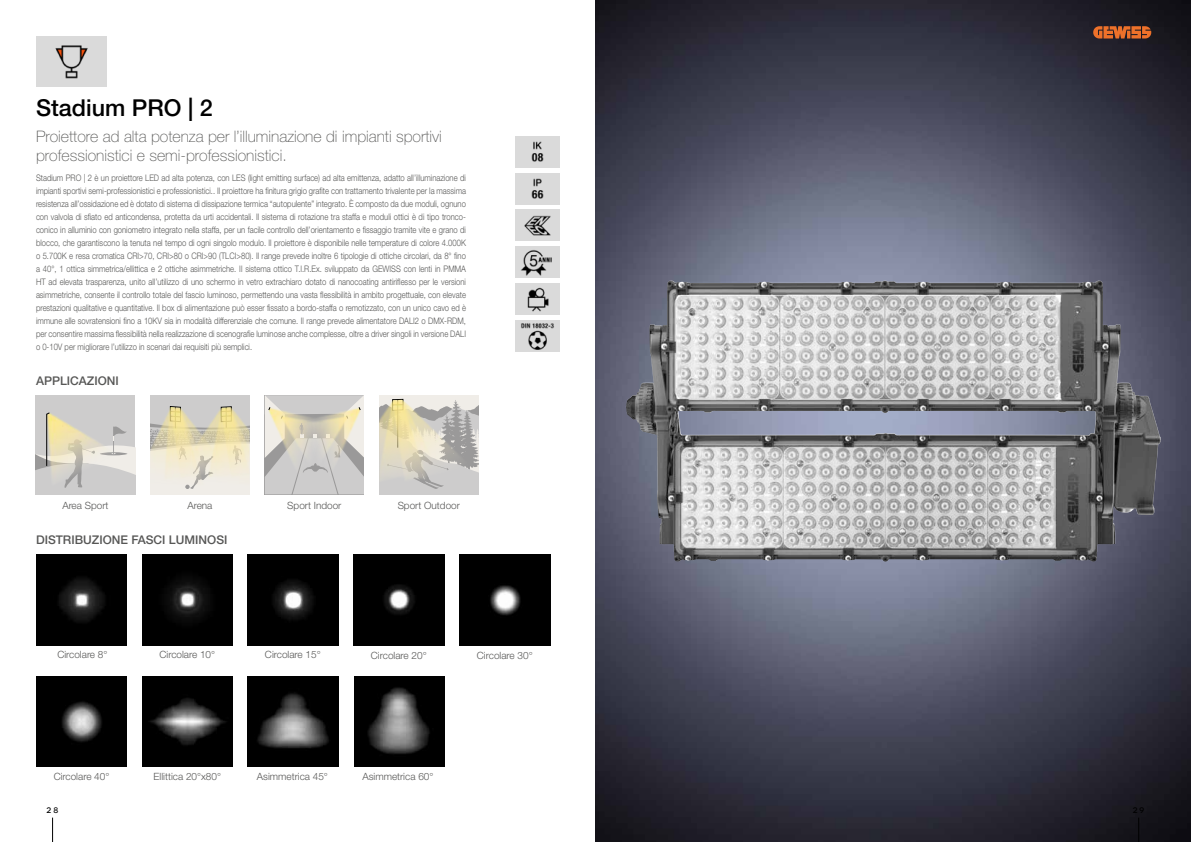
<style>
.page{position:relative;width:1191px;height:842px;background:#fff}
.page>*{position:absolute;margin:0;border:0;box-sizing:border-box;transform-origin:0 0}
.t1{font:500 23.3px "Helvetica Neue LT Std";color:#000}
.t2{font:100 15.8px/18.7px "Helvetica Neue LT Std";color:#575756}
.t3{font:500 12px "Helvetica Neue LT Std";color:#575756}
.t4{font:300 10px "Helvetica Neue LT Std";color:#575756}
.t5{font:300 9px/13px "Helvetica Neue LT Std";color:#575756;text-align:justify;scale:.85 1}
.t6{font:500 8px "Novecentowide";color:#000}
</style>
<div class="page">
<img style="left:36px;top:36px;width:71px;height:50px">
<div style="left:150px;top:395px;width:99px;height:57px;background:#cdcccc"></div>
<svg style="left:150px;top:406px;width:82px;height:88px;background:#e3dcc3"></svg>
<img style="left:190px;top:407px;width:59px;height:87px">
<div style="left:36px;top:395px;width:99px;height:99px;background:#cdcccc"></div>
<svg style="left:36px;top:412px;width:100px;height:82px"></svg>
<img style="left:247px;top:676px;width:91px;height:90px">
<img style="left:36px;top:554px;width:91px;height:91px">
<img style="left:142px;top:554px;width:91px;height:91px">
<img style="left:248px;top:554px;width:90px;height:91px">
<img style="left:354px;top:676px;width:90px;height:90px">
<img style="left:354px;top:554px;width:90px;height:91px">
<img style="left:36px;top:676px;width:91px;height:90px">
<img style="left:142px;top:676px;width:91px;height:90px">
<img style="left:459px;top:554px;width:91px;height:91px">
<svg style="left:265px;top:395px;width:99px;height:99px;background:#d0cdc4"></svg>
<div style="left:379px;top:395px;width:99px;height:99px;background:#f0ede8"></div>
<img style="left:475px;top:406px;width:3px;height:88px">
<img style="left:379px;top:400px;width:96px;height:94px">
<img style="left:515px;top:210px;width:44px;height:31px">
<img style="left:515px;top:173px;width:44px;height:31px">
<img style="left:515px;top:247px;width:44px;height:31px">
<img style="left:515px;top:283px;width:44px;height:32px">
<img style="left:515px;top:136px;width:44px;height:31px">
<img style="left:515px;top:320px;width:44px;height:32px">
<img style="left:595px;top:0;width:596px;height:842px">
<img style="left:626px;top:280px;width:256px;height:282px">
<svg style="left:1138px;top:818px;width:1px;height:24px"></svg>
<svg style="left:52px;top:818px;width:1px;height:24px"></svg>
<svg style="left:1093px;top:26px;width:58px;height:13px"></svg>
<h1 class="t1" style="left:36px;top:94px;width:178px">Stadium PRO | 2</h1>
<h2 class="t2" style="left:36px;top:127px;width:407px">Proiettore ad alta potenza per l’illuminazione di impianti sportivi professionistici e semi-professionistici.</h2>
<p class="t5" style="left:36px;top:172px;width:507px">Stadium PRO | 2 è un proiettore LED ad alta potenza, con LES (light emitting surface) ad alta emittenza, adatto all’illuminazione di impianti sportivi semi-professionistici e professionistici.. Il proiettore ha finitura grigio grafite con trattamento trivalente per la massima resistenza all’ossidazione ed è dotato di sistema di dissipazione termica “autopulente” integrato. È composto da due moduli, ognuno con valvola di sfiato ed anticondensa, protetta da urti accidentali. Il sistema di rotazione tra staffa e moduli ottici è di tipo tronco&shy;conico in alluminio con goniometro integrato nella staffa, per un facile controllo dell’orientamento e fissaggio tramite vite e grano di blocco, che garantiscono la tenuta nel tempo di ogni singolo modulo. Il proiettore è disponibile nelle temperature di colore 4.000K o 5.700K e resa cromatica CRI&gt;70, CRI&gt;80 o CRI&gt;90 (TLCI&gt;80). Il range prevede inoltre 6 tipologie di ottiche circolari, da 8° fino a 40°, 1 ottica simmetrica/ellittica e 2 ottiche asimmetriche. Il sistema ottico T.I.R.Ex. sviluppato da GEWISS con lenti in PMMA HT ad elevata trasparenza, unito all’utilizzo di uno schermo in vetro extrachiaro dotato di nanocoating antiriflesso per le versioni asimmetriche, consente il controllo totale del fascio luminoso, permettendo una vasta flessibilità in ambito progettuale, con elevate prestazioni qualitative e quantitative. Il box di alimentazione può esser fissato a bordo-staffa o remotizzato, con un unico cavo ed è immune alle sovratensioni fino a 10KV sia in modalità differenziale che comune. Il range prevede alimentatore DALI2 o DMX-RDM, per consentire massima flessibilità nella realizzazione di scenografie luminose anche complesse, oltre a driver singoli in versione DALI o 0-10V per migliorare l’utilizzo in scenari dai requisiti più semplici.</p>
<h3 class="t3" style="left:36px;top:374px;width:84px">APPLICAZIONI</h3>
<p class="t4" style="left:62px;top:499px;width:48px">Area Sport</p>
<p class="t4" style="left:187px;top:499px;width:27px">Arena</p>
<h3 class="t3" style="left:36px;top:532px;width:193px">DISTRIBUZIONE FASCI LUMINOSI</h3>
<p class="t4" style="left:287px;top:499px;width:56px">Sport Indoor</p>
<p class="t4" style="left:398px;top:499px;width:64px">Sport Outdoor</p>
<p class="t4" style="left:57px;top:648px;width:52px">Circolare 8°</p>
<p class="t4" style="left:159px;top:648px;width:57px">Circolare 10°</p>
<p class="t4" style="left:265px;top:648px;width:57px">Circolare 15°</p>
<p class="t4" style="left:371px;top:649px;width:57px">Circolare 20°</p>
<p class="t4" style="left:477px;top:649px;width:57px">Circolare 30°</p>
<p class="t4" style="left:54px;top:770px;width:57px">Circolare 40°</p>
<p class="t4" style="left:154px;top:770px;width:69px">Ellittica 20°x80°</p>
<p class="t4" style="left:257px;top:770px;width:73px">Asimmetrica 45°</p>
<p class="t4" style="left:362px;top:770px;width:73px">Asimmetrica 60°</p>
<p class="t6" style="left:47px;top:805px;width:13px">28</p>
<p class="t6" style="left:1132px;top:805px;width:13px">29</p>
</div>
